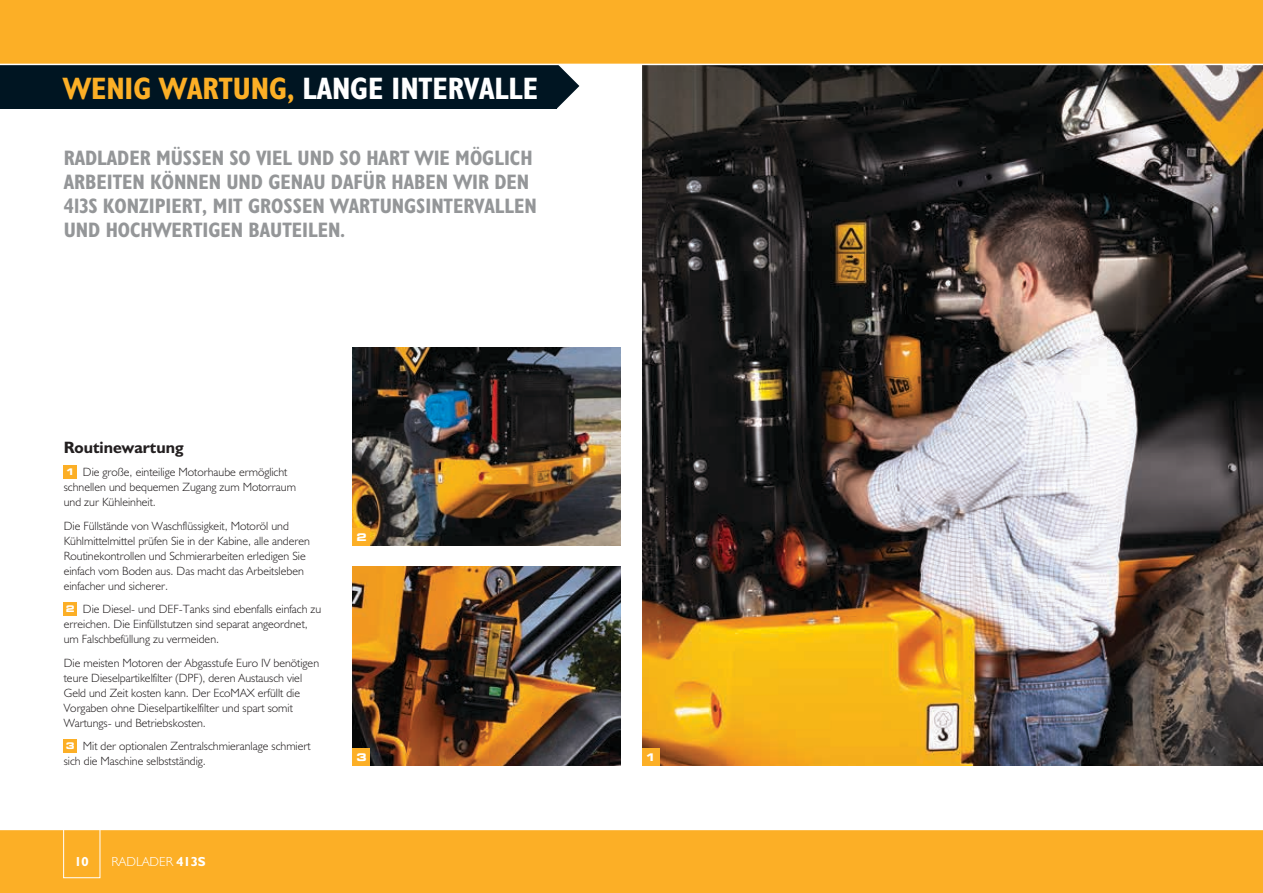
<style>
.page{position:relative;width:1263px;height:893px;background:#fff}
.page>*{position:absolute;margin:0;border:0;box-sizing:border-box;transform-origin:0 0}
.t1{font:31.2px "JCB Bold Condensed";color:#fff}
.t2{font:21px/24px "JCB Bold Condensed";color:#949698}
.t3{font:16.5px "JCB Bold";color:#231f20}
.t4{font:13.2px "JCB Light";color:#fff}
.t5{font:13.2px "JCB Bold";color:#fff}
.t6{font:12px/15px "JCB Light";color:#231f20}
.t7{font:700 expanded 10.5px "Square 721 BT";color:#fff}
.s1{color:#fcaf26}
.s2{font-family:"Square 721 BT";font-weight:700;font-stretch:expanded;font-size:9.15px;color:#fff}
.s3{font-family:"JCB Bold"}
</style>
<div class="page">
<img style="left:642px;top:65px;width:621px;height:700px">
<img style="left:353px;top:567px;width:268px;height:198px">
<div style="left:64px;top:465px;width:13px;height:13px;background:#fcaf26"></div>
<div style="left:64px;top:602px;width:13px;height:13px;background:#fcaf26"></div>
<div style="left:64px;top:739px;width:13px;height:13px;background:#fcaf26"></div>
<img style="left:353px;top:347px;width:268px;height:199px">
<div style="left:353px;top:529px;width:17px;height:17px;background:#fcaf26"></div>
<div style="left:353px;top:748px;width:17px;height:17px;background:#fcaf26"></div>
<div style="left:642px;top:748px;width:17px;height:17px;background:#fcaf26"></div>
<svg style="left:557px;top:65px;width:22px;height:44px"></svg>
<div style="left:0;top:52px;width:557px;height:57px;background:#001522"></div>
<div style="left:0;top:829px;width:1263px;height:64px;background:#fcaf26"></div>
<hr style="left:0;top:829px;width:1263px;height:1px;background:#fff">
<div style="left:0;top:0;width:1263px;height:64px;background:#fcaf26"></div>
<hr style="left:0;top:64px;width:1263px;height:1px;background:#fff">
<div style="left:63px;top:819px;width:37px;height:59px;border:1px solid #fff"></div>
<h1 class="t1" style="left:63px;top:69px;width:476px"><span class="s1">WENIG WARTUNG,</span> LANGE INTERVALLE</h1>
<h2 class="t2" style="left:64px;top:145px;width:474px">RADLADER MÜSSEN SO VIEL UND SO HART WIE MÖGLICH ARBEITEN KÖNNEN UND GENAU DAFÜR HABEN WIR DEN 413S KONZIPIERT, MIT GROSSEN WARTUNGSINTERVALLEN UND HOCHWERTIGEN BAUTEILEN.</h2>
<h3 class="t3" style="left:64px;top:437px;width:122px">Routinewartung</h3>
<p class="t6" style="left:64px;top:465px;width:234px"><span class="s2">1</span> Die große, einteilige Motorhaube ermöglicht schnellen und bequemen Zugang zum Motorraum und zur Kühleinheit.</p>
<p class="t6" style="left:64px;top:518px;width:248px">Die Füllstände von Waschflüssigkeit, Motoröl und Kühlmittelmittel prüfen Sie in der Kabine, alle anderen Routinekontrollen und Schmierarbeiten erledigen Sie einfach vom Boden aus. Das macht das Arbeitsleben einfacher und sicherer.</p>
<p class="t6" style="left:64px;top:602px;width:259px"><span class="s2">2</span> Die Diesel- und DEF-Tanks sind ebenfalls einfach zu erreichen. Die Einfüllstutzen sind separat angeordnet, um Falschbefüllung zu vermeiden.</p>
<p class="t6" style="left:64px;top:655px;width:257px">Die meisten Motoren der Abgasstufe Euro IV benötigen teure Dieselpartikelfilter (DPF), deren Austausch viel Geld und Zeit kosten kann. Der EcoMAX erfüllt die Vorgaben ohne Dieselpartikelfilter und spart somit Wartungs- und Betriebskosten.</p>
<p class="t6" style="left:64px;top:739px;width:248px"><span class="s2">3</span> Mit der optionalen Zentralschmieranlage schmiert sich die Maschine selbstständig.</p>
<p class="t5" style="left:74px;top:853px;width:16px">10</p>
<p class="t4" style="left:112px;top:853px;width:96px">RADLADER <span class="s3">413S</span></p>
<p class="t7" style="left:356px;top:531px;width:12px">2</p>
<p class="t7" style="left:356px;top:751px;width:12px">3</p>
<p class="t7" style="left:645px;top:751px;width:12px">1</p>
</div>
